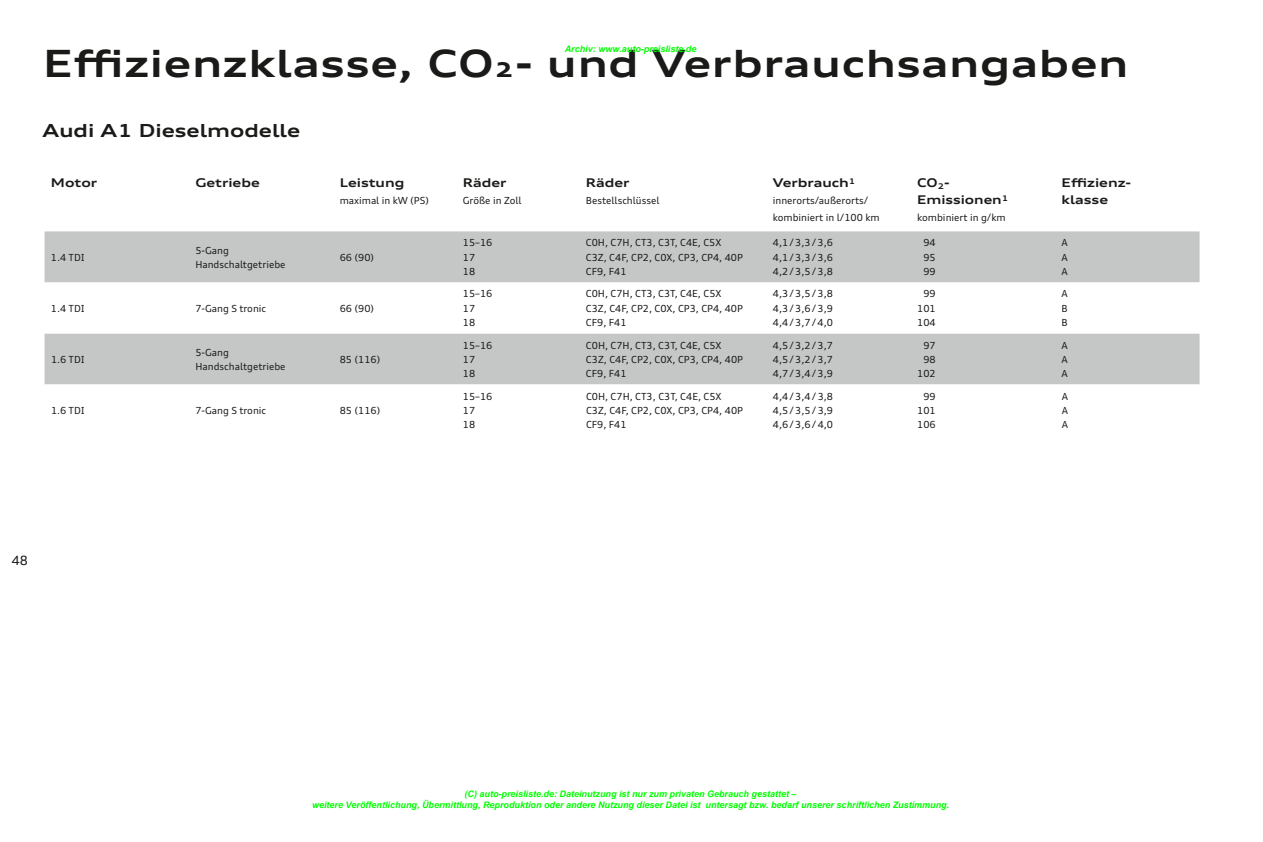
<style>
.page{position:relative;width:1263px;height:842px;background:#fff}
.page>*{position:absolute;margin:0;border:0;box-sizing:border-box;transform-origin:0 0}
.t1{font:700 expanded 37.5px "Audi Type";letter-spacing:.02em;color:#1a1a18}
.t2{font:700 expanded 18px "Audi Type";color:#1a1a18}
.t3{font:12.75px "Audi Type";color:#1a1a18}
.t4{font:700 expanded 12px/17.1px "Audi Type";color:#1a1a18}
.t5{font:9.75px/14.2px "Audi Type";color:#1a1a18}
.t6{font:italic 700 9px/10.8px "Arial";color:#0f0;text-align:center}
</style>
<div class="page">
<div style="left:45px;top:231px;width:1154px;height:51px;background:#c5c6c6"></div>
<svg style="left:45px;top:282px;width:1154px;height:103px"></svg>
<p class="t6" style="left:565px;top:44px;width:133px">Archiv: www.auto-preisliste.de</p>
<h1 class="t1" style="left:43px;top:38px;width:1086px">Effizienzklasse, CO2- und Verbrauchsangaben</h1>
<h2 class="t2" style="left:43px;top:119px;width:259px">Audi A1 Dieselmodelle</h2>
<p class="t4" style="left:51px;top:174px;width:48px">Motor</p>
<p class="t4" style="left:195px;top:174px;width:66px">Getriebe</p>
<p class="t4" style="left:340px;top:174px;width:66px">Leistung</p>
<p class="t5" style="left:340px;top:193px;width:91px">maximal in kW (PS)</p>
<p class="t5" style="left:51px;top:250px;width:35px">1.4 TDI</p>
<p class="t5" style="left:195px;top:243px;width:92px">5-Gang<br>Handschaltgetriebe</p>
<p class="t5" style="left:340px;top:250px;width:36px">66 (90)</p>
<p class="t5" style="left:51px;top:301px;width:35px">1.4 TDI</p>
<p class="t5" style="left:195px;top:301px;width:72px">7-Gang S tronic</p>
<p class="t5" style="left:340px;top:301px;width:36px">66 (90)</p>
<p class="t5" style="left:51px;top:352px;width:35px">1.6 TDI</p>
<p class="t5" style="left:195px;top:345px;width:92px">5-Gang<br>Handschaltgetriebe</p>
<p class="t5" style="left:340px;top:352px;width:42px">85 (116)</p>
<p class="t5" style="left:51px;top:403px;width:35px">1.6 TDI</p>
<p class="t5" style="left:195px;top:403px;width:72px">7-Gang S tronic</p>
<p class="t5" style="left:340px;top:403px;width:42px">85 (116)</p>
<p class="t4" style="left:463px;top:174px;width:45px">Räder</p>
<p class="t5" style="left:463px;top:193px;width:60px">Größe in Zoll</p>
<p class="t4" style="left:586px;top:174px;width:45px">Räder</p>
<p class="t5" style="left:586px;top:193px;width:75px">Bestellschlüssel</p>
<p class="t4" style="left:773px;top:174px;width:84px">Verbrauch<sup>1</sup></p>
<p class="t5" style="left:773px;top:192px;width:108px;line-height:17.1px">innerorts/außerorts/ kombiniert in l/100 km</p>
<p class="t4" style="left:917px;top:174px;width:93px">CO<sub>2</sub>-<br>Emissionen<sup>1</sup></p>
<p class="t5" style="left:917px;top:210px;width:90px">kombiniert in g/km</p>
<p class="t4" style="left:1061px;top:174px;width:71px">Effizienz&shy;klasse</p>
<p class="t5" style="left:463px;top:236px;width:31px">15–16<br>17<br>18</p>
<p class="t5" style="left:586px;top:236px;width:158px">C0H, C7H, CT3, C3T, C4E, C5X<br>C3Z, C4F, CP2, C0X, CP3, CP4, 40P<br>CF9, F41</p>
<p class="t5" style="left:773px;top:236px;width:62px;text-align:justify">4,1/3,3/3,6<br>4,1/3,3/3,6<br>4,2/3,5/3,8</p>
<p class="t5" style="left:923px;top:236px;width:14px;text-align:justify">94<br>95<br>99</p>
<p class="t5" style="left:1061px;top:236px;width:8px;text-align:justify">A A A</p>
<p class="t5" style="left:463px;top:287px;width:31px">15–16<br>17<br>18</p>
<p class="t5" style="left:586px;top:287px;width:158px">C0H, C7H, CT3, C3T, C4E, C5X<br>C3Z, C4F, CP2, C0X, CP3, CP4, 40P<br>CF9, F41</p>
<p class="t5" style="left:773px;top:287px;width:62px;text-align:justify">4,3/3,5/3,8<br>4,3/3,6/3,9<br>4,4/3,7/4,0</p>
<p class="t5" style="left:917px;top:287px;width:20px;text-align:justify;text-indent:6px">99<br>101<br>104</p>
<p class="t5" style="left:1061px;top:287px;width:8px;text-align:justify">A B B</p>
<p class="t5" style="left:463px;top:338px;width:31px">15–16<br>17<br>18</p>
<p class="t5" style="left:586px;top:338px;width:158px">C0H, C7H, CT3, C3T, C4E, C5X<br>C3Z, C4F, CP2, C0X, CP3, CP4, 40P<br>CF9, F41</p>
<p class="t5" style="left:773px;top:338px;width:62px;text-align:justify">4,5/3,2/3,7<br>4,5/3,2/3,7<br>4,7/3,4/3,9</p>
<p class="t5" style="left:917px;top:338px;width:20px;text-align:right">97<br>98<br>102</p>
<p class="t5" style="left:1062px;top:338px;width:8px;text-align:justify">A A A</p>
<p class="t5" style="left:463px;top:389px;width:31px">15–16<br>17<br>18</p>
<p class="t5" style="left:586px;top:389px;width:158px">C0H, C7H, CT3, C3T, C4E, C5X<br>C3Z, C4F, CP2, C0X, CP3, CP4, 40P<br>CF9, F41</p>
<p class="t5" style="left:773px;top:389px;width:62px;text-align:justify">4,4/3,4/3,8<br>4,5/3,5/3,9<br>4,6/3,6/4,0</p>
<p class="t5" style="left:917px;top:389px;width:20px;text-align:justify;text-indent:6px">99<br>101<br>106</p>
<p class="t5" style="left:1062px;top:389px;width:8px;text-align:justify">A A A</p>
<h3 class="t3" style="left:12px;top:552px;width:18px">48</h3>
<p class="t6" style="left:312px;top:789px;width:639px">(C) auto-preisliste.de: Dateinutzung ist nur zum privaten Gebrauch gestattet –<br>weitere Veröffentlichung, Übermittlung, Reproduktion oder andere Nutzung dieser Datei ist untersagt bzw. bedarf unserer schriftlichen Zustimmung.</p>
</div>
